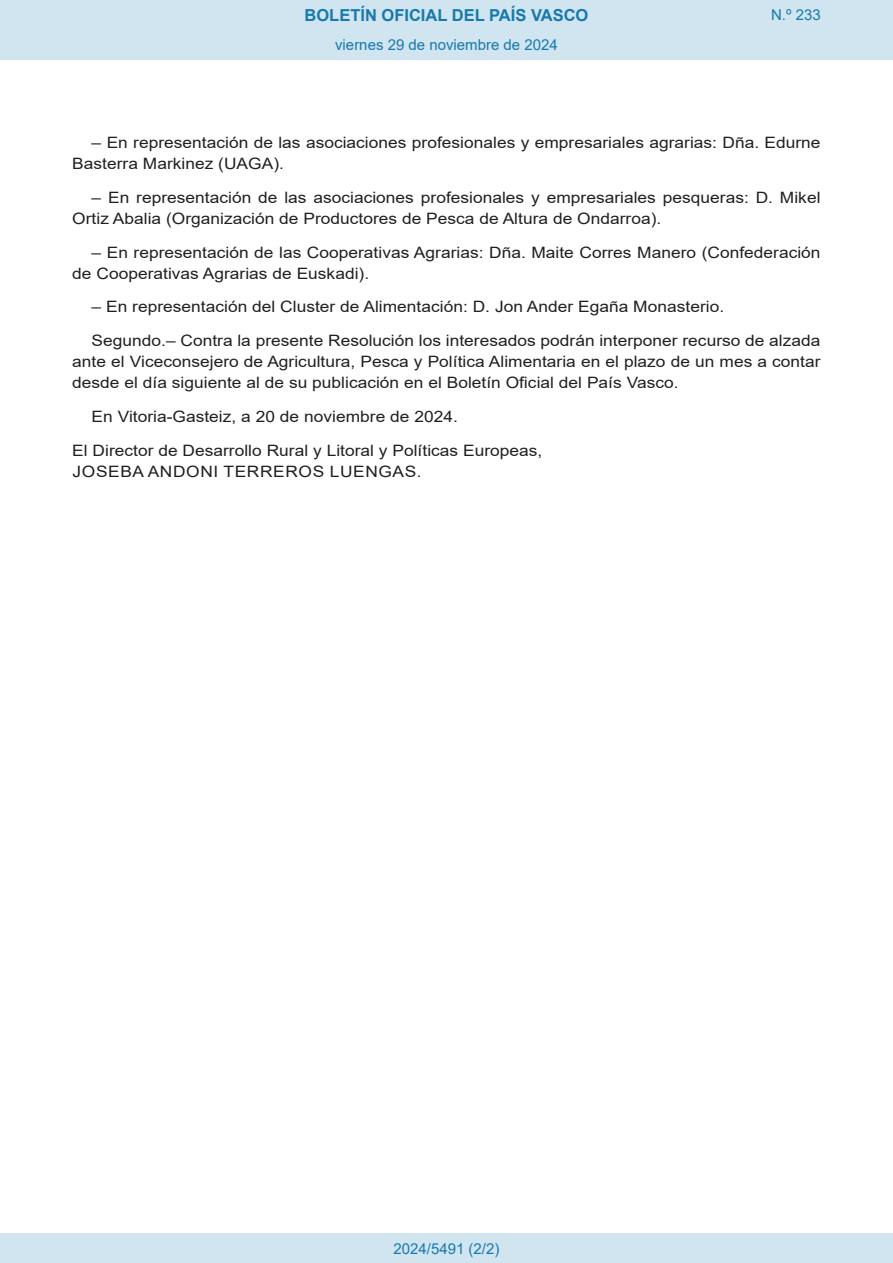
<style>
.page{position:relative;width:893px;height:1263px;background:#fff}
.page>*{position:absolute;margin:0;border:0;box-sizing:border-box;transform-origin:0 0}
.t1{font:700 16.5px "Arial";color:#1879ad}
.BOPVDetalle{font:15.6px/21px "Arial";color:#231f20;scale:1.11 1}
.BOPVFirmaPuesto{font:15.6px "Arial";color:#231f20;scale:1.11 1}
.BOPVFirmaLugFec{font:15.6px "Arial";color:#231f20;scale:1.11 1}
.BOPVFirmaNombre{font:15.6px "Arial";letter-spacing:.035em;color:#231f20;scale:1.11 1}
.Paginacion_Centro{font:15px "Arial";color:#1879ad}
</style>
<div class="page">
<div style="left:0;top:0;width:893px;height:60px;background:#d0e5f0"></div>
<div style="left:0;top:1233px;width:893px;height:30px;background:#d0e5f0"></div>
<p class="t1" style="left:305px;top:3px;width:285px">BOLETÍN OFICIAL DEL PAÍS VASCO</p>
<p class="Paginacion_Centro" style="left:335px;top:35px;width:224px">viernes 29 de noviembre de 2024</p>
<p class="Paginacion_Centro" style="left:771px;top:5px;width:51px">N.º 233</p>
<p class="BOPVDetalle" style="left:72px;top:132px;width:676px;text-indent:19px">– En representación de las asociaciones profesionales y empresariales agrarias: Dña. Edurne<br>Basterra Markinez (UAGA).</p>
<p class="BOPVDetalle" style="left:72px;top:187px;width:676px;text-indent:19px">– En representación de las asociaciones profesionales y empresariales pesqueras: D. Mikel<br>Ortiz Abalia (Organización de Productores de Pesca de Altura de Ondarroa).</p>
<p class="BOPVDetalle" style="left:72px;top:242px;width:676px;text-indent:19px">– En representación de las Cooperativas Agrarias: Dña. Maite Corres Manero (Confederación de Cooperativas Agrarias de Euskadi).</p>
<p class="BOPVDetalle" style="left:92px;top:296px;width:571px">– En representación del Cluster de Alimentación: D. Jon Ander Egaña Monasterio.</p>
<p class="BOPVDetalle" style="left:72px;top:330px;width:676px;text-align:justify;text-indent:19px">Segundo.– Contra la presente Resolución los interesados podrán interponer recurso de alzada ante el Viceconsejero de Agricultura, Pesca y Política Alimentaria en el plazo de un mes a contar desde el día siguiente al de su publicación en el Boletín Oficial del País Vasco.</p>
<p class="BOPVFirmaLugFec" style="left:92px;top:406px;width:331px">En Vitoria-Gasteiz, a 20 de noviembre de 2024.</p>
<p class="BOPVFirmaPuesto" style="left:72px;top:439px;width:425px">El Director de Desarrollo Rural y Litoral y Políticas Europeas,</p>
<p class="BOPVFirmaNombre" style="left:73px;top:460px;width:316px">JOSEBA ANDONI TERREROS LUENGAS.</p>
<p class="Paginacion_Centro" style="left:393px;top:1238px;width:107px">2024/5491 (2/2)</p>
</div>
